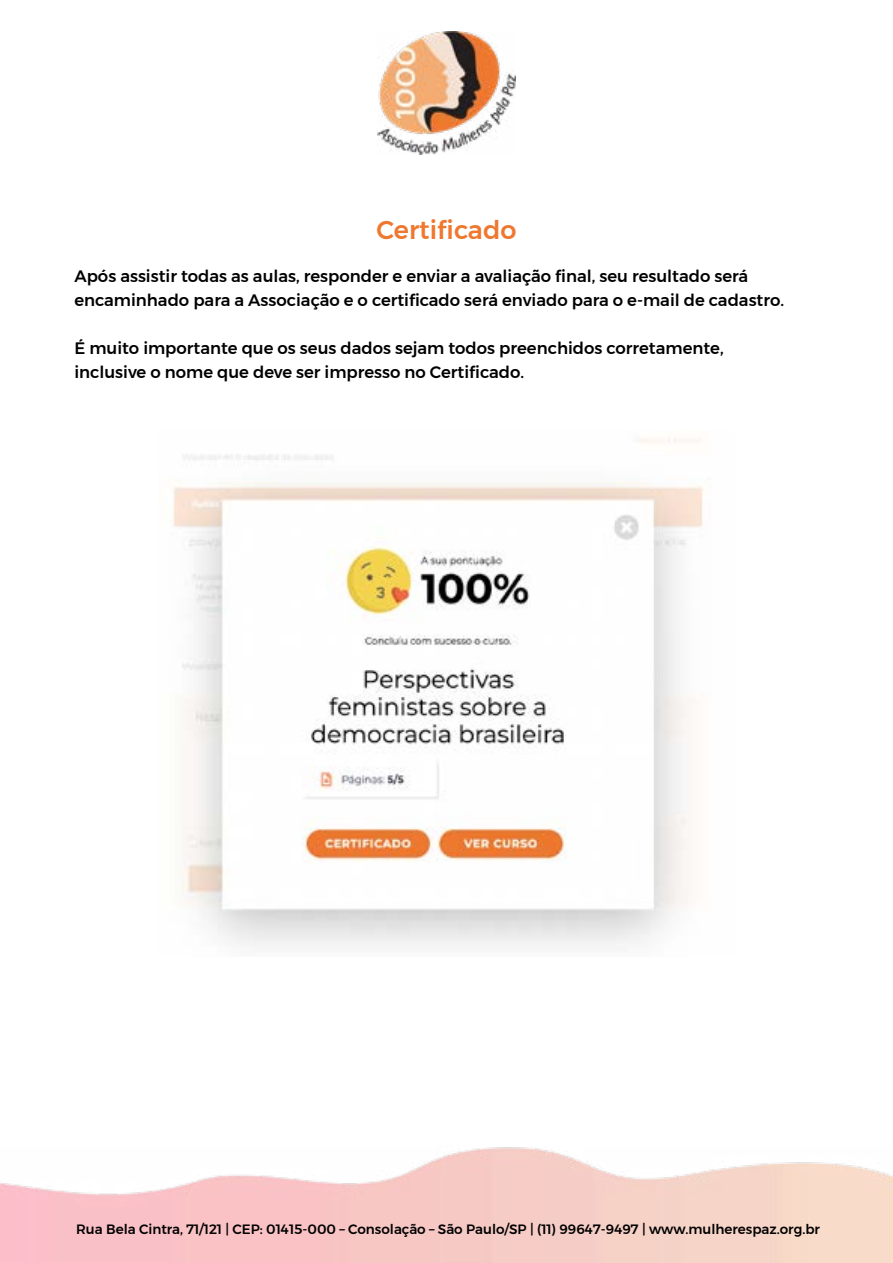
<style>
.page{position:relative;width:893px;height:1263px;background:#fff}
.page>*{position:absolute;margin:0;border:0;box-sizing:border-box;transform-origin:0 0}
.t1{font:500 25.5px "Montserrat";color:#ee782f}
.t2{font:500 16.5px/24px "Montserrat";color:#000}
.t3{font:500 13.5px "Montserrat";color:#000}
</style>
<div class="page">
<img style="left:378px;top:32px;width:137px;height:122px">
<img style="left:173px;top:438px;width:532px;height:508px">
<h1 class="t1" style="left:377px;top:210px;width:141px">Certificado</h1>
<p class="t2" style="left:74px;top:264px;width:711px">Após assistir todas as aulas, responder e enviar a avaliação final, seu resultado será encaminhado para a Associação e o certificado será enviado para o e-mail de cadastro.</p>
<p class="t2" style="left:74px;top:336px;width:651px">É muito importante que os seus dados sejam todos preenchidos corretamente, inclusive o nome que deve ser impresso no Certificado.</p>
<p class="t3" style="left:76px;top:1219px;width:745px">Rua Bela Cintra, 71/121 | CEP: 01415-000 – Consolação – São Paulo/SP | (11) 99647-9497 | www.mulherespaz.org.br</p>
</div>
